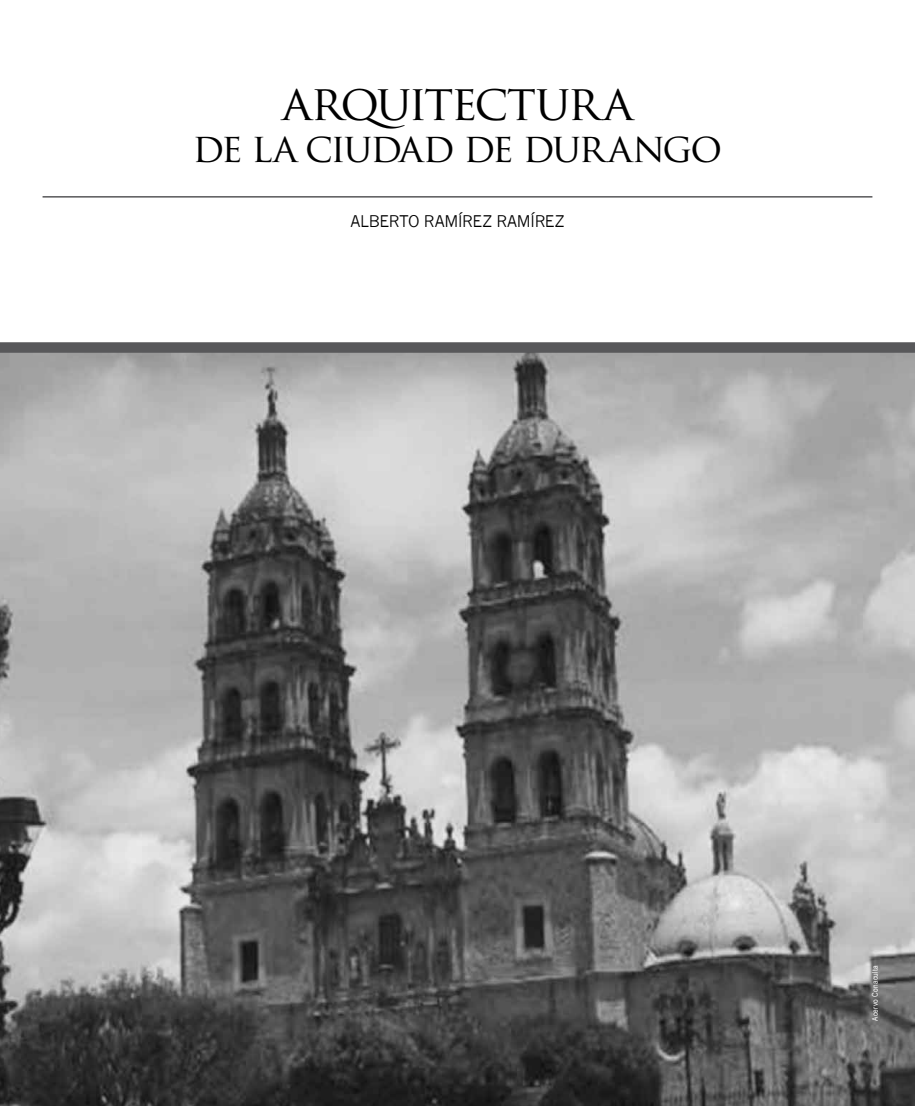
<style>
.page{position:relative;width:915px;height:1106px;background:#fff}
.page>*{position:absolute;margin:0;border:0;box-sizing:border-box;transform-origin:0 0}
.t1{font:48.15px "Trajan Pro";letter-spacing:-.05em;color:#000}
.t2{font:39.3px "Trajan Pro";letter-spacing:-.055em;color:#000}
.t3{font:15.75px "News Gothic";letter-spacing:-.025em;color:#000}
.t4{font:7.8px "Arial Narrow";letter-spacing:.04em;color:#fff}
</style>
<div class="page">
<img style="left:0;top:353px;width:914px;height:753px">
<div style="left:0;top:342px;width:914px;height:11px;background:#58585a"></div>
<hr style="left:43px;top:196px;width:829px;height:2px;background:#58585a">
<h1 class="t1" style="left:281px;top:72px;width:353px">ARQUITECTURA</h1>
<h2 class="t2" style="left:192px;top:123px;width:531px">DE LA CIUDAD DE DURANGO</h2>
<p class="t3" style="left:350px;top:212px;width:215px">ALBERTO RAMÍREZ RAMÍREZ</p>
<p class="t4" style="left:869px;top:1020px;width:57px;rotate:-90deg">Acervo Conaculta</p>
</div>
